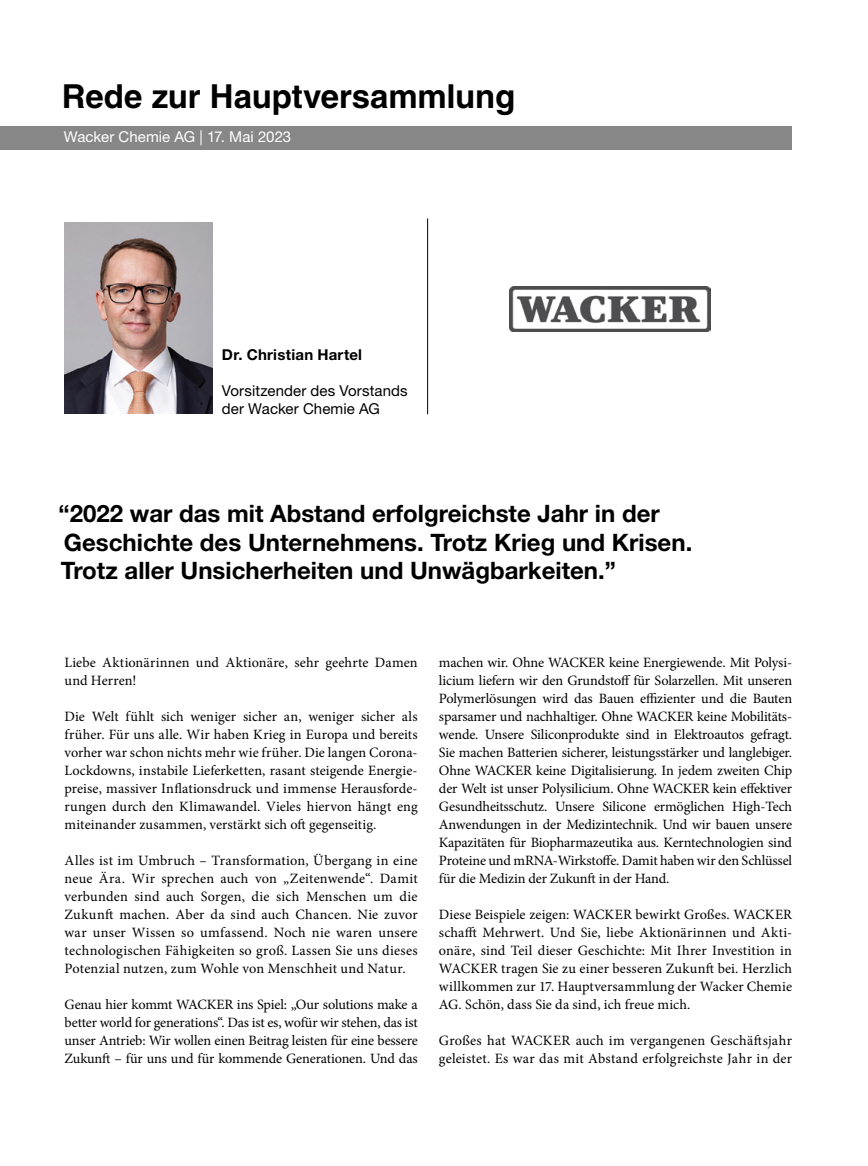
<style>
.page{position:relative;width:868px;height:1166px;background:#fff}
.page>*{position:absolute;margin:0;border:0;box-sizing:border-box;transform-origin:0 0}
.t1{font:700 33px "Helvetica LT Std";letter-spacing:-.005em;color:#000}
.t2{font:700 24px/28.5px "Helvetica Neue LT Std";color:#000}
.t3{font:15px/18px "Helvetica Neue LT Std";letter-spacing:.005em;color:#000}
.t4{font:15px "Helvetica Neue LT Std";letter-spacing:.005em;color:#fff}
.t5{font:700 15px "Helvetica Neue LT Std";letter-spacing:.015em;color:#000}
.t6{font:14.25px/18px "Minion Pro";letter-spacing:.005em;color:#000;text-align:justify}
</style>
<div class="page">
<img style="left:64px;top:222px;width:148px;height:192px">
<img style="left:510px;top:287px;width:200px;height:44px">
<hr style="left:427px;top:218px;width:1px;height:196px;background:#000">
<div style="left:0;top:126px;width:791px;height:23px;background:#878787"></div>
<h1 class="t1" style="left:62px;top:76px;width:455px">Rede zur Hauptversammlung</h1>
<p class="t4" style="left:64px;top:128px;width:229px">Wacker Chemie AG | 17. Mai 2023</p>
<p class="t5" style="left:222px;top:345px;width:142px">Dr. Christian Hartel</p>
<p class="t3" style="left:222px;top:381px;width:187px">Vorsitzender des Vorstands der Wacker Chemie AG</p>
<h2 class="t2" style="left:59px;top:499px;width:635px">“2022 war das mit Abstand erfolgreichste Jahr in der<br>Geschichte des Unternehmens. Trotz Krieg und Krisen.<br>Trotz aller Unsicherheiten und Unwägbarkeiten.”</h2>
<p class="t6" style="left:65px;top:653px;width:354px">Liebe Aktionärinnen und Aktionäre, sehr geehrte Damen und Herren!</p>
<p class="t6" style="left:65px;top:707px;width:354px">Die Welt fühlt sich weniger sicher an, weniger sicher als früher. Für uns alle. Wir haben Krieg in Europa und bereits vorher war schon nichts mehr wie früher. Die langen Corona-Lockdowns, instabile Lieferketten, rasant steigende Energie&shy;preise, massiver Inflationsdruck und immense Herausforde&shy;rungen durch den Klimawandel. Vieles hiervon hängt eng miteinander zusammen, verstärkt sich oft gegenseitig.</p>
<p class="t6" style="left:65px;top:850px;width:354px">Alles ist im Umbruch – Transformation, Übergang in eine neue Ära. Wir sprechen auch von „Zeitenwende“. Damit verbunden sind auch Sorgen, die sich Menschen um die Zukunft machen. Aber da sind auch Chancen. Nie zuvor war unser Wissen so umfassend. Noch nie waren unsere technologischen Fähigkeiten so groß. Lassen Sie uns dieses Potenzial nutzen, zum Wohle von Menschheit und Natur.</p>
<p class="t6" style="left:65px;top:994px;width:354px">Genau hier kommt WACKER ins Spiel: „Our solutions make a better world for generations“. Das ist es, wofür wir stehen, das ist unser Antrieb: Wir wollen einen Beitrag leisten für eine bessere Zukunft – für uns und für kommende Generationen. Und das</p>
<p class="t6" style="left:439px;top:652px;width:354px">machen wir. Ohne WACKER keine Energiewende. Mit Polysi&shy;licium liefern wir den Grundstoff für Solarzellen. Mit unseren Polymerlösungen wird das Bauen effizienter und die Bauten sparsamer und nachhaltiger. Ohne WACKER keine Mobilitäts&shy;wende. Unsere Siliconprodukte sind in Elektroautos gefragt.<br>Sie machen Batterien sicherer, leistungsstärker und langlebiger.<br>Ohne WACKER keine Digitalisierung. In jedem zweiten Chip der Welt ist unser Polysilicium. Ohne WACKER kein effektiver Gesundheitsschutz. Unsere Silicone ermöglichen High-Tech Anwendungen in der Medizintechnik. Und wir bauen unsere Kapazitäten für Biopharmazeutika aus. Kerntechnologien sind Proteine und mRNA-Wirkstoffe. Damit haben wir den Schlüssel für die Medizin der Zukunft in der Hand.</p>
<p class="t6" style="left:439px;top:904px;width:354px">Diese Beispiele zeigen: WACKER bewirkt Großes. WACKER schafft Mehrwert. Und Sie, liebe Aktionärinnen und Akti&shy;onäre, sind Teil dieser Geschichte: Mit Ihrer Investition in WACKER tragen Sie zu einer besseren Zukunft bei. Herzlich willkommen zur 17. Hauptversammlung der Wacker Chemie AG. Schön, dass Sie da sind, ich freue mich.</p>
<p class="t6" style="left:439px;top:1030px;width:354px">Großes hat WACKER auch im vergangenen Geschäftsjahr geleistet. Es war das mit Abstand erfolgreichste Jahr in der</p>
</div>
